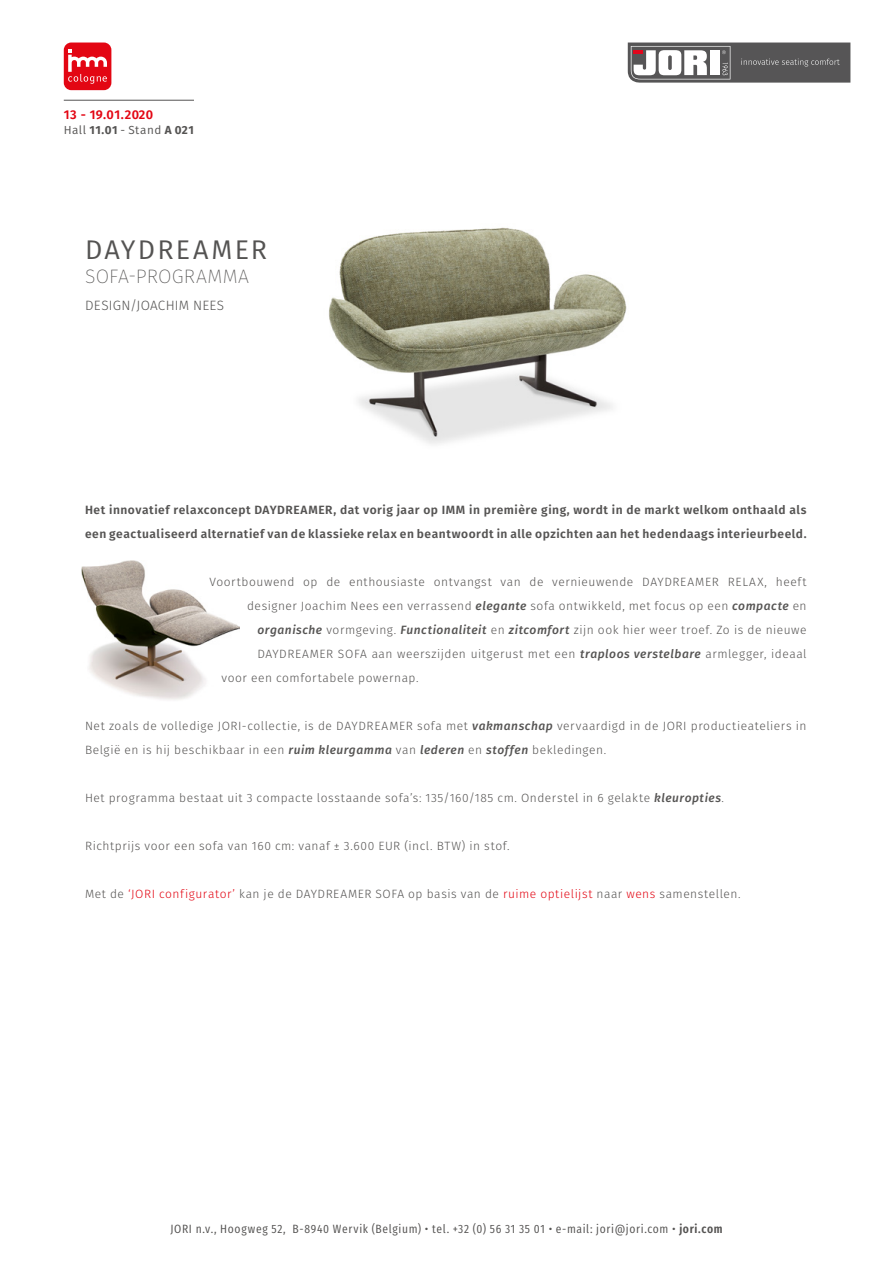
<style>
.page{position:relative;width:893px;height:1263px;background:#fff}
.page>*{position:absolute;margin:0;border:0;box-sizing:border-box;transform-origin:0 0}
.t1{font:27px "Fira Sans";letter-spacing:.08em;color:#545352}
.t2{font:200 19.5px "Fira Sans";letter-spacing:.01em;color:#545352}
.t3{font:300 13.5px "Fira Sans";letter-spacing:.015em;color:#545352}
.t4{font:600 12.75px "Fira Sans";letter-spacing:.035em;color:#e30613}
.t5{font:300 12px/24px "Fira Sans";letter-spacing:.045em;color:#555453}
.t6{font:600 12px/24px "Fira Sans";letter-spacing:.045em;color:#555453}
.t7{font:12px "Fira Sans Condensed";letter-spacing:.055em;color:#555453}
.t8{font:11.7px "Fira Sans";letter-spacing:.04em;color:#555453}
.s1{font-weight:700}
.s2{font-weight:500;font-style:italic}
.s3{color:#e30613}
.s4{font-weight:600}
</style>
<div class="page">
<div style="left:64px;top:43px;width:47px;height:47px;background:#e30613;border-radius:7px"></div>
<svg style="left:68px;top:49px;width:39px;height:35px"></svg>
<hr style="left:64px;top:100px;width:130px;height:1px;background:#555453">
<svg style="left:628px;top:43px;width:222px;height:40px"></svg>
<img style="left:329px;top:227px;width:298px;height:217px">
<img style="left:82px;top:560px;width:158px;height:140px">
<p class="t4" style="left:64px;top:104px;width:91px">13 - 19.01.2020</p>
<p class="t8" style="left:64px;top:121px;width:132px">Hall <span class="s1">11.01</span> - Stand <span class="s1">A 021</span></p>
<h1 class="t1" style="left:85px;top:230px;width:183px">DAYDREAMER</h1>
<h2 class="t2" style="left:85px;top:262px;width:166px">SOFA-PROGRAMMA</h2>
<p class="t3" style="left:85px;top:295px;width:141px">DESIGN/JOACHIM NEES</p>
<p class="t6" style="left:85px;top:497px;width:723px">Het innovatief relaxconcept DAYDREAMER, dat vorig jaar op IMM in première ging, wordt in de markt welkom onthaald als een geactualiseerd alternatief van de klassieke relax en beantwoordt in alle opzichten aan het hedendaags interieurbeeld.</p>
<p class="t5" style="left:210px;top:569px;width:599px">Voortbouwend op de enthousiaste ontvangst van de vernieuwende DAYDREAMER RELAX, heeft</p>
<p class="t5" style="left:247px;top:593px;width:561px">designer Joachim Nees een verrassend <span class="s2">elegante</span> sofa ontwikkeld, met focus op een <span class="s2">compacte</span> en</p>
<p class="t5" style="left:258px;top:617px;width:551px"><span class="s2">organische</span> vormgeving. <span class="s2">Functionaliteit</span> en <span class="s2">zitcomfort</span> zijn ook hier weer troef. Zo is de nieuwe</p>
<p class="t5" style="left:258px;top:641px;width:550px">DAYDREAMER SOFA aan weerszijden uitgerust met een <span class="s2">traploos verstelbare</span> armlegger, ideaal</p>
<p class="t5" style="left:222px;top:665px;width:198px">voor een comfortabele powernap.</p>
<p class="t5" style="left:85px;top:713px;width:723px">Net zoals de volledige JORI-collectie, is de DAYDREAMER sofa met <span class="s2">vakmanschap</span> vervaardigd in de JORI productieateliers in<br>België en is hij beschikbaar in een <span class="s2">ruim kleurgamma</span> van <span class="s2">lederen</span> en <span class="s2">stoffen</span> bekledingen.</p>
<p class="t5" style="left:85px;top:785px;width:640px">Het programma bestaat uit 3 compacte losstaande sofa’s: 135/160/185 cm. Onderstel in 6 gelakte <span class="s2">kleuropties</span>.</p>
<p class="t5" style="left:85px;top:833px;width:426px">Richtprijs voor een sofa van 160 cm: vanaf ± 3.600 EUR (incl. BTW) in stof.</p>
<p class="t5" style="left:85px;top:881px;width:657px">Met de <span class="s3">‘JORI configurator’</span> kan je de DAYDREAMER SOFA op basis van de <span class="s3">ruime optielijst</span> naar <span class="s3">wens</span> samenstellen.</p>
<p class="t7" style="left:170px;top:1218px;width:554px">JORI n.v., Hoogweg 52, B-8940 Wervik (Belgium) • tel. +32 (0) 56 31 35 01 • e-mail: jori@jori.com • <span class="s4">jori.com</span></p>
</div>
